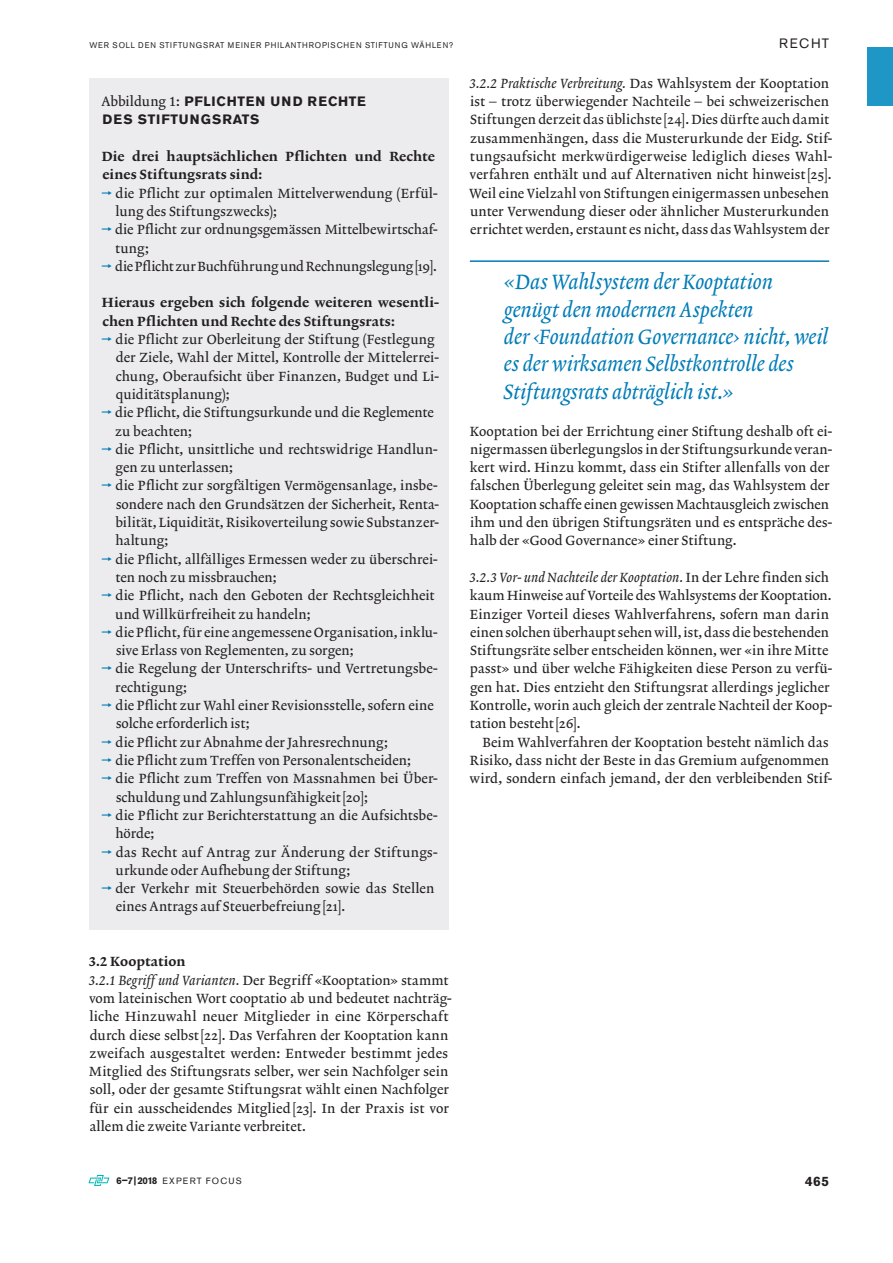
<style>
.page{position:relative;width:893px;height:1263px;background:#fff}
.page>*{position:absolute;margin:0;border:0;box-sizing:border-box;transform-origin:0 0}
.t1{font:21px/27.5px "Lexicon No 2 Italic A";letter-spacing:-.005em;color:#007cb6}
.t2{font:13.5px/18.3px "Lexicon No 2 Roman A";letter-spacing:.005em;color:#231f20}
.t3{font:13.5px/18.3px "Lexicon No 2 Roman D";letter-spacing:.01em;color:#231f20}
.t4{font:13.5px "Lexicon No 2 Italic A";letter-spacing:.005em;color:#231f20}
.t5{font:700 13.5px/18.3px "Akzidenz Grotesk Pro";letter-spacing:.05em;color:#231f20}
.t6{font:13.5px "Akzidenz Grotesk Pro";letter-spacing:.12em;color:#231f20}
.t7{font:9px "Akzidenz Grotesk Pro";letter-spacing:.135em;color:#231f20}
.t8{font:8.25px "Akzidenz Grotesk Pro";letter-spacing:.1em;color:#231f20;scale:.95 1}
.s1{font-family:"Lexicon No 2 Roman A";font-weight:400}
.s2{font-family:"Lexicon No 2 Italic A"}
.s3{font-family:"Lexicon No 2 Roman A"}
.s4{font-weight:700;font-size:9.75px}
</style>
<div class="page">
<svg style="left:88px;top:1175px;width:21px;height:11px"></svg>
<div style="left:867px;top:48px;width:26px;height:58px;background:#1e97c7"></div>
<div style="left:89px;top:78px;width:360px;height:852px;background:#ececee"></div>
<hr style="left:470px;top:260px;width:359px;height:2px;background:#007cb6">
<p class="t8" style="left:89px;top:39px;width:32px">WER SOLL</p>
<p class="t8" style="left:138px;top:39px;width:36px">DEN STIFTUNGSRAT</p>
<p class="t8" style="left:228px;top:39px;width:15px">MEINER</p>
<p class="t8" style="left:265px;top:39px;width:7px">PHILANTHROPISCHEN</p>
<p class="t8" style="left:365px;top:39px;width:13px">STIFTUNG</p>
<p class="t8" style="left:411px;top:39px;width:22px">WÄHLEN</p>
<p class="t8" style="left:449px;top:39px;width:6px">?</p>
<p class="t5" style="left:101px;top:92px;width:266px"><span class="s1">Abbildung 1:</span> PFLICHTEN UND RECHTE<br>DES STIFTUNGSRATS</p>
<p class="t3" style="left:102px;top:148px;width:335px">Die drei hauptsächlichen Pflichten und Rechte eines Stiftungsrats sind:</p>
<p class="t2" style="left:115px;top:184px;width:324px">die Pflicht zur optimalen Mittelverwendung (Erfül&shy;lung des Stiftungszwecks);<br>die Pflicht zur ordnungsgemässen Mittelbewirtschaf&shy;tung;<br>die Pflicht zur Buchführung und Rechnungslegung[19].</p>
<p class="t3" style="left:102px;top:294px;width:339px">Hieraus ergeben sich folgende weiteren wesentli&shy;chen Pflichten und Rechte des Stiftungsrats:</p>
<p class="t2" style="left:115px;top:331px;width:325px">die Pflicht zur Oberleitung der Stiftung (Festlegung der Ziele, Wahl der Mittel, Kontrolle der Mittelerrei&shy;chung, Oberaufsicht über Finanzen, Budget und Li&shy;quiditätsplanung);<br>die Pflicht, die Stiftungsurkunde und die Reglemente zu beachten;<br>die Pflicht, unsittliche und rechtswidrige Handlun&shy;gen zu unterlassen;<br>die Pflicht zur sorgfältigen Vermögensanlage, insbe&shy;sondere nach den Grundsätzen der Sicherheit, Renta&shy;bilität, Liquidität, Risikoverteilung sowie Substanzer&shy;haltung;<br>die Pflicht, allfälliges Ermessen weder zu überschrei&shy;ten noch zu missbrauchen;<br>die Pflicht, nach den Geboten der Rechtsgleichheit und Willkürfreiheit zu handeln;<br>die Pflicht, für eine angemessene Organisation, inklu&shy;sive Erlass von Reglementen, zu sorgen;<br>die Regelung der Unterschrifts- und Vertretungsbe&shy;rechtigung;<br>die Pflicht zur Wahl einer Revisionsstelle, sofern eine solche erforderlich ist;<br>die Pflicht zur Abnahme der Jahresrechnung;<br>die Pflicht zum Treffen von Personalentscheiden;<br>die Pflicht zum Treffen von Massnahmen bei Über&shy;schuldung und Zahlungsunfähigkeit[20];<br>die Pflicht zur Berichterstattung an die Aufsichtsbe&shy;hörde;<br>das Recht auf Antrag zur Änderung der Stiftungs&shy;urkunde oder Aufhebung der Stiftung;<br>der Verkehr mit Steuerbehörden sowie das Stellen eines Antrags auf Steuerbefreiung[21].</p>
<p class="t3" style="left:89px;top:953px;width:98px">3.2 Kooptation</p>
<p class="t2" style="left:89px;top:971px;width:364px"><span class="s2">3.2.1 Begriff und Varianten.</span> Der Begriff «Kooptation» stammt vom lateinischen Wort cooptatio ab und bedeutet nachträg&shy;liche Hinzuwahl neuer Mitglieder in eine Körperschaft durch diese selbst[22]. Das Verfahren der Kooptation kann zweifach ausgestaltet werden: Entweder bestimmt jedes Mitglied des Stiftungsrats selber, wer sein Nachfolger sein soll, oder der gesamte Stiftungsrat wählt einen Nachfolger für ein ausscheidendes Mitglied[23]. In der Praxis ist vor allem die zweite Variante verbreitet.</p>
<p class="t6" style="left:779px;top:34px;width:52px">RECHT</p>
<p class="t4" style="left:469px;top:75px;width:361px">3.2.2 Praktische Verbreitung. <span class="s3">Das Wahlsystem der Kooptation</span></p>
<p class="t2" style="left:469px;top:93px;width:365px">ist – trotz überwiegender Nachteile – bei schweizerischen Stiftungen derzeit das üblichste [24]. Dies dürfte auch damit zusammenhängen, dass die Musterurkunde der Eidg. Stif&shy;tungsaufsicht merkwürdigerweise lediglich dieses Wahl&shy;verfahren enthält und auf Alternativen nicht hinweist[25].<br>Weil eine Vielzahl von Stiftungen einigermassen unbesehen unter Verwendung dieser oder ähnlicher Musterurkunden errichtet werden, erstaunt es nicht, dass das Wahlsystem der</p>
<h1 class="t1" style="left:504px;top:269px;width:326px">«Das Wahlsystem der Kooptation genügt den modernen Aspekten<br>der ‹Foundation Governance› nicht, weil es der wirksamen Selbstkontrolle des Stiftungsrats abträglich ist.»</h1>
<p class="t2" style="left:470px;top:422px;width:364px">Kooptation bei der Errichtung einer Stiftung deshalb oft ei&shy;nigermassen überlegungslos in der Stiftungsurkunde veran&shy;kert wird. Hinzu kommt, dass ein Stifter allenfalls von der falschen Überlegung geleitet sein mag, das Wahlsystem der Kooptation schaffe einen gewissen Machtausgleich zwischen ihm und den übrigen Stiftungsräten und es entspräche des&shy;halb der «Good Governance» einer Stiftung.</p>
<p class="t4" style="left:469px;top:569px;width:361px">3.2.3 Vor- und Nachteile der Kooptation. <span class="s3">In der Lehre finden sich</span></p>
<p class="t2" style="left:470px;top:587px;width:364px">kaum Hinweise auf Vorteile des Wahlsystems der Kooptation.<br>Einziger Vorteil dieses Wahlverfahrens, sofern man darin einen solchen überhaupt sehen will, ist, dass die bestehenden Stiftungsräte selber entscheiden können, wer «in ihre Mitte passt» und über welche Fähigkeiten diese Person zu verfü&shy;gen hat. Dies entzieht den Stiftungsrat allerdings jeglicher Kontrolle, worin auch gleich der zentrale Nachteil der Koop&shy;tation besteht[26].</p>
<p class="t2" style="left:469px;top:733px;width:364px;text-indent:13px">Beim Wahlverfahren der Kooptation besteht nämlich das<br>Risiko, dass nicht der Beste in das Gremium aufgenommen wird, sondern einfach jemand, der den verbleibenden Stif-</p>
<p class="t7" style="left:117px;top:1174px;width:127px"><span class="s4">6–7|2018</span> EXPERT FOCUS</p>
<p class="t5" style="left:805px;top:1172px;width:26px">465</p>
</div>
